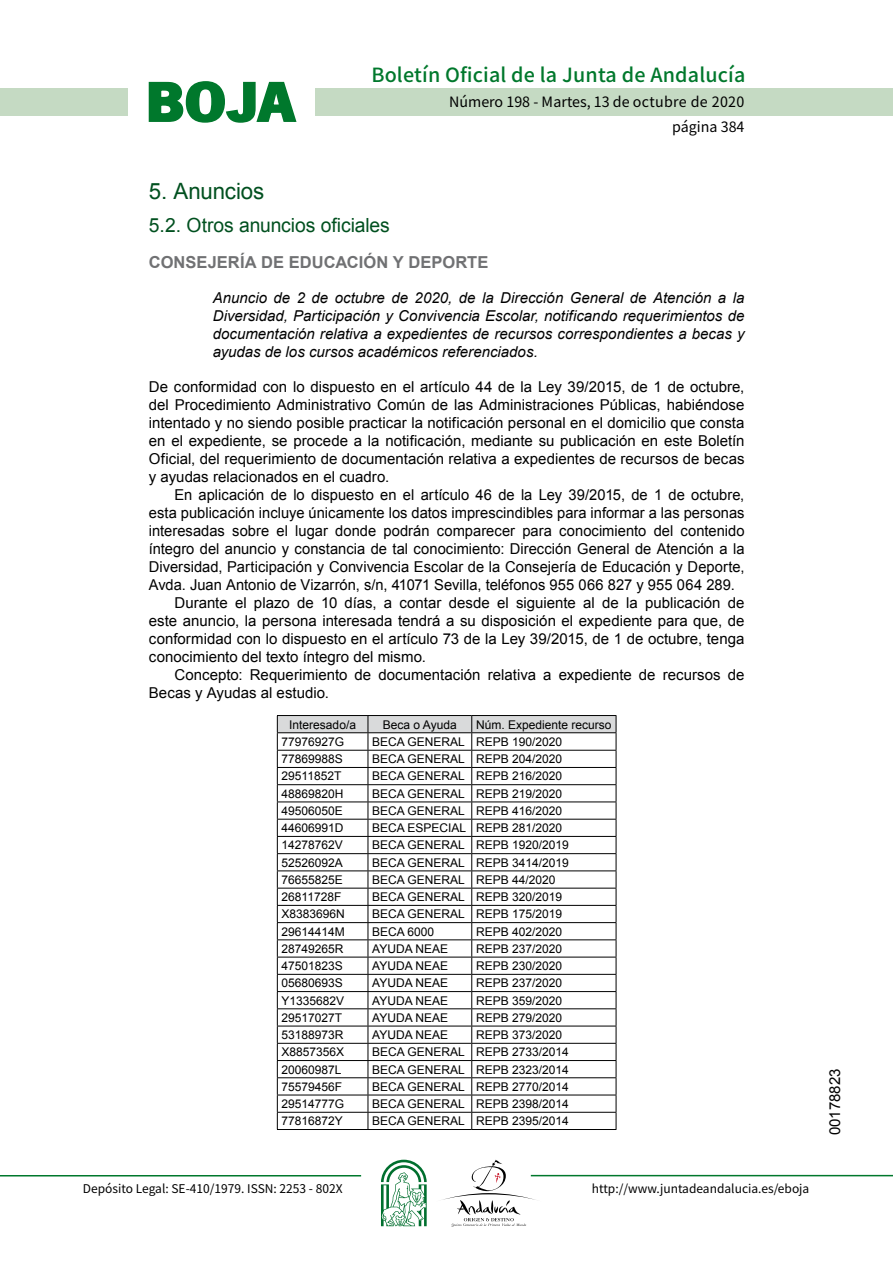
<style>
.page{position:relative;width:893px;height:1263px;background:#fff}
.page>*{position:absolute;margin:0;border:0;box-sizing:border-box;transform-origin:0 0}
.t1{font:700 57.75px "News Got T";color:#00782c;scale:1.14 1}
.t2{font:22.5px "Arial";letter-spacing:-.005em;color:#00501f}
.t3{font:500 19.5px "Noto Sans HK";letter-spacing:.01em;color:#00782c}
.t4{font:19.5px "Arial";letter-spacing:-.005em;color:#00501f}
.t5{font:700 16.5px "Arial";color:#707173}
.t6{font:15px/18px "Arial";color:#000;text-align:justify}
.t7{font:italic 15px/18px "Arial";color:#000;text-align:justify}
.t8{font:14.25px/24.5px "Noto Sans HK";color:#000;text-align:right}
.t9{font:12px "Arial";color:#000}
.t10{font:12px "Noto Sans HK";color:#000}
</style>
<div class="page">
<div style="left:315px;top:88px;width:577px;height:28px;background:#c5dac3"></div>
<div style="left:0;top:88px;width:128px;height:28px;background:#c5dac3"></div>
<hr style="left:0;top:1175px;width:361px;height:2px;background:#00782c">
<hr style="left:531px;top:1175px;width:361px;height:1px;background:#00782c">
<svg style="left:148px;top:81px;width:149px;height:42px"></svg>
<svg style="left:442px;top:1160px;width:100px;height:67px"></svg>
<svg style="left:381px;top:1160px;width:45px;height:66px"></svg>
<hr style="left:277px;top:715px;width:91px;height:1px;background:#000">
<hr style="left:368px;top:715px;width:104px;height:1px;background:#000">
<hr style="left:472px;top:715px;width:144px;height:1px;background:#000">
<svg style="left:277px;top:716px;width:339px;height:413px"></svg>
<hr style="left:277px;top:1129px;width:91px;height:1px;background:#000">
<hr style="left:368px;top:1129px;width:104px;height:1px;background:#000">
<hr style="left:472px;top:1129px;width:144px;height:1px;background:#000">
<h1 class="t1" style="left:145px;top:68px;width:133px">BOJA</h1>
<h3 class="t3" style="left:371px;top:64px;width:375px">Boletín Oficial de la Junta de Andalucía</h3>
<p class="t8" style="left:449px;top:90px;width:297px">Número 198 - Martes, 13 de octubre de 2020 página 384</p>
<h2 class="t2" style="left:149px;top:177px;width:117px">5. Anuncios</h2>
<h3 class="t4" style="left:149px;top:212px;width:242px">5.2. Otros anuncios oficiales</h3>
<p class="t5" style="left:149px;top:251px;width:341px">CONSEJERÍA DE EDUCACIÓN Y DEPORTE</p>
<p class="t7" style="left:213px;top:289px;width:533px">Anuncio de 2 de octubre de 2020, de la Dirección General de Atención a la Diversidad, Participación y Convivencia Escolar, notificando requerimientos de documentación relativa a expedientes de recursos correspondientes a becas y ayudas de los cursos académicos referenciados.</p>
<p class="t6" style="left:149px;top:378px;width:597px">De conformidad con lo dispuesto en el artículo 44 de la Ley 39/2015, de 1 de octubre, del Procedimiento Administrativo Común de las Administraciones Públicas, habiéndose intentado y no siendo posible practicar la notificación personal en el domicilio que consta en el expediente, se procede a la notificación, mediante su publicación en este Boletín Oficial, del requerimiento de documentación relativa a expedientes de recursos de becas y ayudas relacionados en el cuadro.</p>
<p class="t6" style="left:174px;top:486px;width:571px">En aplicación de lo dispuesto en el artículo 46 de la Ley 39/2015, de 1 de octubre,</p>
<p class="t6" style="left:149px;top:504px;width:597px">esta publicación incluye únicamente los datos imprescindibles para informar a las personas</p>
<p class="t6" style="left:149px;top:522px;width:597px">interesadas sobre el lugar donde podrán comparecer para conocimiento del contenido</p>
<p class="t6" style="left:149px;top:540px;width:597px">íntegro del anuncio y constancia de tal conocimiento: Dirección General de Atención a la</p>
<p class="t6" style="left:149px;top:558px;width:597px">Diversidad, Participación y Convivencia Escolar de la Consejería de Educación y Deporte,</p>
<p class="t6" style="left:149px;top:576px;width:587px">Avda. Juan Antonio de Vizarrón, s/n, 41071 Sevilla, teléfonos 955 066 827 y 955 064 289.</p>
<p class="t6" style="left:174px;top:594px;width:571px">Durante el plazo de 10 días, a contar desde el siguiente al de la publicación de</p>
<p class="t6" style="left:149px;top:612px;width:597px">este anuncio, la persona interesada tendrá a su disposición el expediente para que, de</p>
<p class="t6" style="left:149px;top:630px;width:597px">conformidad con lo dispuesto en el artículo 73 de la Ley 39/2015, de 1 de octubre, tenga</p>
<p class="t6" style="left:149px;top:648px;width:278px">conocimiento del texto íntegro del mismo.</p>
<p class="t6" style="left:174px;top:666px;width:571px">Concepto: Requerimiento de documentación relativa a expediente de recursos de</p>
<p class="t6" style="left:149px;top:684px;width:182px">Becas y Ayudas al estudio.</p>
<p class="t9" style="left:289px;top:716px;width:68px">Interesado/a</p>
<p class="t9" style="left:383px;top:716px;width:75px">Beca o Ayuda</p>
<p class="t9" style="left:476px;top:716px;width:137px">Núm. Expediente recurso</p>
<p class="t9" style="left:281px;top:734px;width:64px">77976927G</p>
<p class="t9" style="left:372px;top:734px;width:191px">BECA GENERAL REPB 190/2020</p>
<p class="t9" style="left:281px;top:751px;width:63px">77869988S</p>
<p class="t9" style="left:372px;top:751px;width:191px">BECA GENERAL REPB 204/2020</p>
<p class="t9" style="left:281px;top:768px;width:61px">29511852T</p>
<p class="t9" style="left:372px;top:768px;width:191px">BECA GENERAL REPB 216/2020</p>
<p class="t9" style="left:281px;top:786px;width:64px">48869820H</p>
<p class="t9" style="left:372px;top:786px;width:191px">BECA GENERAL REPB 219/2020</p>
<p class="t9" style="left:281px;top:803px;width:63px">49506050E</p>
<p class="t9" style="left:372px;top:803px;width:191px">BECA GENERAL REPB 416/2020</p>
<p class="t9" style="left:281px;top:820px;width:64px">44606991D</p>
<p class="t9" style="left:372px;top:820px;width:191px">BECA ESPECIAL REPB 281/2020</p>
<p class="t9" style="left:281px;top:837px;width:63px">14278762V</p>
<p class="t9" style="left:372px;top:837px;width:198px">BECA GENERAL REPB 1920/2019</p>
<p class="t9" style="left:281px;top:855px;width:63px">52526092A</p>
<p class="t9" style="left:372px;top:855px;width:198px">BECA GENERAL REPB 3414/2019</p>
<p class="t9" style="left:281px;top:872px;width:63px">76655825E</p>
<p class="t9" style="left:372px;top:872px;width:185px">BECA GENERAL REPB 44/2020</p>
<p class="t9" style="left:281px;top:889px;width:61px">26811728F</p>
<p class="t9" style="left:372px;top:889px;width:191px">BECA GENERAL REPB 320/2019</p>
<p class="t9" style="left:281px;top:906px;width:65px">X8383696N</p>
<p class="t9" style="left:372px;top:906px;width:191px">BECA GENERAL REPB 175/2019</p>
<p class="t9" style="left:281px;top:924px;width:65px">29614414M</p>
<p class="t9" style="left:372px;top:924px;width:64px">BECA 6000</p>
<p class="t9" style="left:476px;top:924px;width:88px">REPB 402/2020</p>
<p class="t9" style="left:281px;top:941px;width:64px">28749265R</p>
<p class="t9" style="left:372px;top:941px;width:77px">AYUDA NEAE</p>
<p class="t9" style="left:476px;top:941px;width:88px">REPB 237/2020</p>
<p class="t9" style="left:281px;top:958px;width:63px">47501823S</p>
<p class="t9" style="left:372px;top:958px;width:77px">AYUDA NEAE</p>
<p class="t9" style="left:476px;top:958px;width:88px">REPB 230/2020</p>
<p class="t9" style="left:281px;top:975px;width:63px">05680693S</p>
<p class="t9" style="left:372px;top:975px;width:77px">AYUDA NEAE</p>
<p class="t9" style="left:476px;top:975px;width:88px">REPB 237/2020</p>
<p class="t9" style="left:281px;top:993px;width:64px">Y1335682V</p>
<p class="t9" style="left:372px;top:993px;width:77px">AYUDA NEAE</p>
<p class="t9" style="left:476px;top:993px;width:88px">REPB 359/2020</p>
<p class="t9" style="left:281px;top:1010px;width:62px">29517027T</p>
<p class="t9" style="left:372px;top:1010px;width:77px">AYUDA NEAE</p>
<p class="t9" style="left:476px;top:1010px;width:88px">REPB 279/2020</p>
<p class="t9" style="left:281px;top:1027px;width:64px">53188973R</p>
<p class="t9" style="left:372px;top:1027px;width:77px">AYUDA NEAE</p>
<p class="t9" style="left:476px;top:1027px;width:88px">REPB 373/2020</p>
<p class="t9" style="left:281px;top:1044px;width:64px">X8857356X</p>
<p class="t9" style="left:372px;top:1044px;width:198px">BECA GENERAL REPB 2733/2014</p>
<p class="t9" style="left:281px;top:1061px;width:62px">20060987L</p>
<p class="t9" style="left:372px;top:1061px;width:198px">BECA GENERAL REPB 2323/2014</p>
<p class="t9" style="left:281px;top:1079px;width:62px">75579456F</p>
<p class="t9" style="left:372px;top:1079px;width:198px">BECA GENERAL REPB 2770/2014</p>
<p class="t9" style="left:281px;top:1096px;width:64px">29514777G</p>
<p class="t9" style="left:372px;top:1096px;width:198px">BECA GENERAL REPB 2398/2014</p>
<p class="t9" style="left:281px;top:1113px;width:63px">77816872Y</p>
<p class="t9" style="left:372px;top:1113px;width:198px">BECA GENERAL REPB 2395/2014</p>
<p class="t10" style="left:83px;top:1181px;width:261px">Depósito Legal: SE-410/1979. ISSN: 2253 - 802X</p>
<p class="t10" style="left:592px;top:1181px;width:219px">http://www.juntadeandalucia.es/eboja</p>
<p class="t6" style="left:826px;top:1135px;width:68px;rotate:-90deg">00178823</p>
</div>
